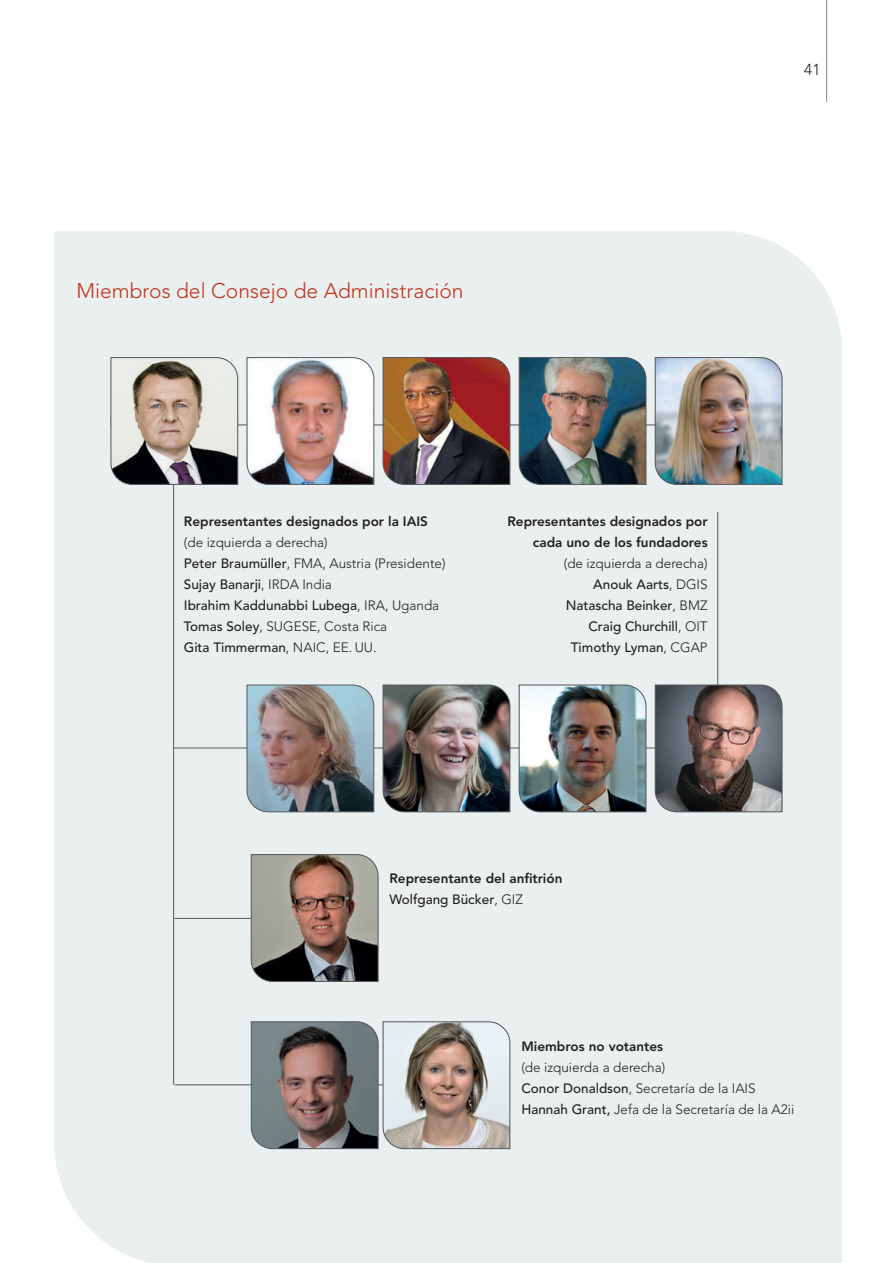
<style>
.page{position:relative;width:893px;height:1263px;background:#fff}
.page>*{position:absolute;margin:0;border:0;box-sizing:border-box;transform-origin:0 0}
.Heading_3{font:300 21px "Avenir";color:#c5321a}
.t1{font:300 15.75px "Avenir";color:#231f20}
.t2{font:300 13.5px "Avenir";color:#231f20}
.t3{font:500 13.5px "Avenir";color:#231f20}
.t4{font:800 13.5px "Avenir";color:#231f20}
.s1{font-weight:500}
.s2{font-weight:300}
</style>
<div class="page">
<hr style="left:826px;top:0;width:1px;height:102px;background:#939598">
<div style="left:54px;top:231px;width:788px;height:1032px;background:#eaefef"></div>
<hr style="left:122px;top:425px;width:592px;height:1px;background:#57585a">
<hr style="left:173px;top:456px;width:1px;height:628px;background:#57585a">
<hr style="left:717px;top:512px;width:1px;height:298px;background:#57585a">
<hr style="left:174px;top:918px;width:123px;height:1px;background:#57585a">
<svg style="left:110px;top:357px;width:128px;height:128px;background:#a79e97"></svg>
<img style="left:654px;top:357px;width:129px;height:128px">
<img style="left:246px;top:357px;width:129px;height:128px">
<img style="left:518px;top:357px;width:129px;height:128px">
<img style="left:382px;top:357px;width:129px;height:128px">
<hr style="left:174px;top:1084px;width:300px;height:1px;background:#57585a">
<hr style="left:174px;top:748px;width:514px;height:1px;background:#57585a">
<img style="left:250px;top:1021px;width:261px;height:128px">
<img style="left:250px;top:854px;width:129px;height:128px">
<img style="left:518px;top:684px;width:129px;height:129px">
<img style="left:382px;top:684px;width:129px;height:129px">
<svg style="left:654px;top:684px;width:129px;height:129px;background:#716766"></svg>
<img style="left:246px;top:684px;width:129px;height:129px">
<p class="Heading_3" style="left:77px;top:279px;width:389px">Miembros del Consejo de Administración</p>
<p class="t4" style="left:184px;top:513px;width:245px">Representantes designados por la IAIS</p>
<p class="t2" style="left:184px;top:534px;width:145px">(de izquierda a derecha)</p>
<p class="t2" style="left:184px;top:555px;width:263px"><span class="s1">Peter Braumüller</span>, FMA, Austria (Presidente)</p>
<p class="t3" style="left:184px;top:576px;width:150px">Sujay Banarji<span class="s2">, IRDA India</span></p>
<p class="t3" style="left:184px;top:597px;width:257px">Ibrahim Kaddunabbi Lubega<span class="s2">, IRA, Uganda</span></p>
<p class="t2" style="left:184px;top:618px;width:205px"><span class="s1">Tomas Soley</span>, SUGESE, Costa Rica</p>
<p class="t3" style="left:184px;top:639px;width:194px">Gita Timmerman<span class="s2">, NAIC, EE. UU.</span></p>
<p class="t4" style="left:507px;top:513px;width:202px">Representantes designados por</p>
<p class="t4" style="left:533px;top:534px;width:176px">cada uno de los fundadores</p>
<p class="t2" style="left:564px;top:555px;width:145px">(de izquierda a derecha)</p>
<p class="t3" style="left:593px;top:576px;width:116px">Anouk Aarts<span class="s2">, DGIS</span></p>
<p class="t3" style="left:566px;top:597px;width:143px">Natascha Beinker<span class="s2">, BMZ</span></p>
<p class="t3" style="left:588px;top:618px;width:121px">Craig Churchill<span class="s2">, OIT</span></p>
<p class="t3" style="left:571px;top:639px;width:138px">Timothy Lyman<span class="s2">, CGAP</span></p>
<p class="t1" style="left:804px;top:60px;width:18px">41</p>
<p class="t4" style="left:389px;top:870px;width:175px">Representante del anfitrión</p>
<p class="t3" style="left:389px;top:891px;width:135px">Wolfgang Bücker<span class="s2">, GIZ</span></p>
<p class="t4" style="left:521px;top:1038px;width:143px">Miembros no votantes</p>
<p class="t2" style="left:521px;top:1059px;width:145px">(de izquierda a derecha)</p>
<p class="t2" style="left:521px;top:1080px;width:236px"><span class="s1">Conor Donaldson</span>, Secretaría de la IAIS</p>
<p class="t2" style="left:521px;top:1101px;width:274px"><span class="s1">Hannah Grant,</span> Jefa de la Secretaría de la A2ii</p>
</div>
